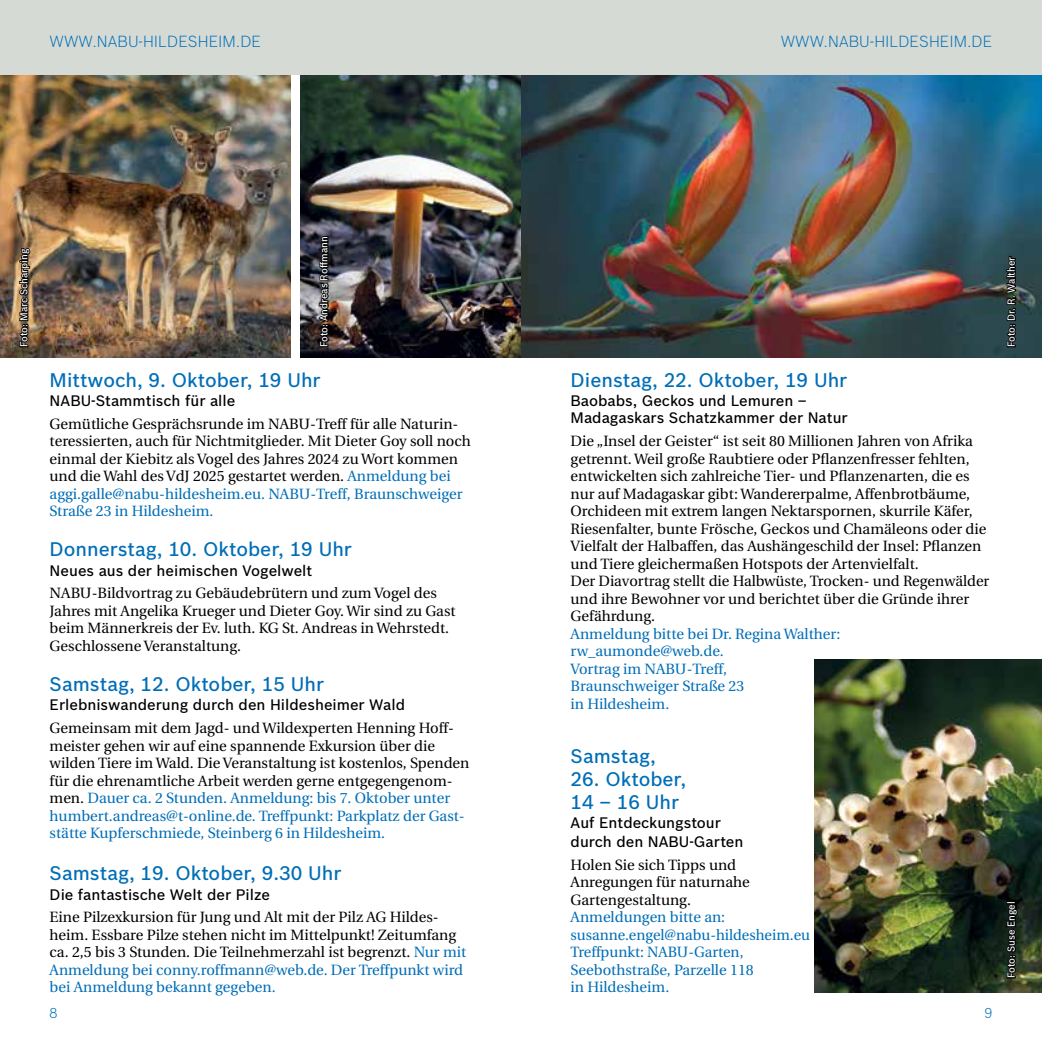
<style>
.page{position:relative;width:1042px;height:1042px;background:#fff}
.page>*{position:absolute;margin:0;border:0;box-sizing:border-box;transform-origin:0 0}
.t1{font:500 19.25px/22.8px "Bosch Sans";color:#006eb7}
.t2{font:300 15.75px "Bosch Sans";color:#006eb7}
.t3{font:14.88px/17.5px "Utopia";color:#000}
.t4{font:14.88px/17.5px "Utopia";color:#006eb7}
.t5{font:500 14.88px/17.5px "Bosch Sans";color:#000}
.t6{font:300 14px "Bosch Sans";color:#006eb7}
.t7{font:500 10.15px "Bosch Sans";color:#fff;scale:.95 1}
.s1{color:#006eb7}
</style>
<div class="page">
<img style="left:0;top:74px;width:291px;height:283px">
<img style="left:301px;top:74px;width:741px;height:283px">
<div style="left:0;top:0;width:521px;height:74px;background:#d5dad4"></div>
<div style="left:521px;top:0;width:521px;height:74px;background:#d5dad4"></div>
<svg style="left:10px;top:247px;width:22px;height:101px;background:#715b42"></svg>
<svg style="left:316px;top:235px;width:15px;height:113px;background:#302d2f"></svg>
<svg style="left:1003px;top:255px;width:17px;height:93px;background:#1f2f30"></svg>
<img style="left:815px;top:660px;width:227px;height:332px">
<svg style="left:1005px;top:901px;width:13px;height:78px"></svg>
<p class="t2" style="left:50px;top:30px;width:213px">WWW.NABU-HILDESHEIM.DE</p>
<p class="t2" style="left:781px;top:30px;width:213px">WWW.NABU-HILDESHEIM.DE</p>
<p class="t7" style="left:16px;top:347px;width:105px;rotate:-90deg">Foto: Marc Scharping</p>
<p class="t7" style="left:316px;top:347px;width:118px;rotate:-90deg">Foto: Andreas Roffmann</p>
<p class="t1" style="left:50px;top:367px;width:272px">Mittwoch, 9. Oktober, 19 Uhr</p>
<p class="t5" style="left:50px;top:391px;width:187px">NABU-Stammtisch für alle</p>
<p class="t3" style="left:50px;top:415px;width:423px">Gemütliche Gesprächsrunde im NABU-Treff für alle Naturin&shy;teressierten, auch für Nichtmitglieder. Mit Dieter Goy soll noch einmal der Kiebitz als Vogel des Jahres 2024 zu Wort kommen und die Wahl des VdJ 2025 gestartet werden. <span class="s1">Anmeldung bei aggi.galle@nabu-hildesheim.eu. NABU-Treff, Braunschweiger Straße 23 in Hildesheim.</span></p>
<p class="t1" style="left:50px;top:537px;width:304px">Donnerstag, 10. Oktober, 19 Uhr</p>
<p class="t5" style="left:50px;top:561px;width:264px">Neues aus der heimischen Vogelwelt</p>
<p class="t3" style="left:50px;top:585px;width:407px">NABU-Bildvortrag zu Gebäudebrütern und zum Vogel des Jahres mit Angelika Krueger und Dieter Goy. Wir sind zu Gast beim Männerkreis der Ev. luth. KG St. Andreas in Wehrstedt.<br>Geschlossene Veranstaltung.</p>
<p class="t1" style="left:50px;top:672px;width:276px">Samstag, 12. Oktober, 15 Uhr</p>
<p class="t5" style="left:50px;top:695px;width:357px">Erlebniswanderung durch den Hildesheimer Wald</p>
<p class="t3" style="left:50px;top:720px;width:421px">Gemeinsam mit dem Jagd- und Wildexperten Henning Hoff&shy;meister gehen wir auf eine spannende Exkursion über die wilden Tiere im Wald. Die Veranstaltung ist kostenlos, Spenden für die ehrenamtliche Arbeit werden gerne entgegengenom&shy;men. <span class="s1">Dauer ca. 2 Stunden. Anmeldung: bis 7. Oktober unter humbert.andreas@t-online.de. Treffpunkt: Parkplatz der Gast&shy;stätte Kupferschmiede, Steinberg 6 in Hildesheim.</span></p>
<p class="t1" style="left:50px;top:861px;width:293px">Samstag, 19. Oktober, 9.30 Uhr</p>
<p class="t5" style="left:50px;top:884px;width:222px">Die fantastische Welt der Pilze</p>
<p class="t3" style="left:50px;top:909px;width:418px">Eine Pilzexkursion für Jung und Alt mit der Pilz AG Hildes&shy;heim. Essbare Pilze stehen nicht im Mittelpunkt! Zeitumfang ca. 2,5 bis 3 Stunden. Die Teilnehmerzahl ist begrenzt. <span class="s1">Nur mit Anmeldung bei conny.roffmann@web.de. Der Treffpunkt wird bei Anmeldung bekannt gegeben.</span></p>
<p class="t6" style="left:50px;top:1003px;width:9px">8</p>
<p class="t6" style="left:984px;top:1003px;width:9px">9</p>
<p class="t1" style="left:570px;top:367px;width:278px">Dienstag, 22. Oktober, 19 Uhr</p>
<p class="t5" style="left:570px;top:391px;width:279px">Baobabs, Geckos und Lemuren –<br>Madagaskars Schatzkammer der Natur</p>
<p class="t3" style="left:570px;top:433px;width:420px">Die „Insel der Geister“ ist seit 80 Millionen Jahren von Afrika getrennt. Weil große Raubtiere oder Pflanzenfresser fehlten, entwickelten sich zahlreiche Tier- und Pflanzenarten, die es nur auf Madagaskar gibt: Wandererpalme, Affenbrotbäume, Orchideen mit extrem langen Nektarspornen, skurrile Käfer, Riesenfalter, bunte Frösche, Geckos und Chamäleons oder die Vielfalt der Halbaffen, das Aushängeschild der Insel: Pflanzen und Tiere gleichermaßen Hotspots der Artenvielfalt.<br>Der Diavortrag stellt die Halbwüste, Trocken- und Regenwälder und ihre Bewohner vor und berichtet über die Gründe ihrer Gefährdung.</p>
<p class="t4" style="left:570px;top:625px;width:271px">Anmeldung bitte bei Dr. Regina Walther: rw_aumonde@web.de.<br>Vortrag im NABU-Treff,<br>Braunschweiger Straße 23<br>in Hildesheim.</p>
<p class="t1" style="left:570px;top:743px;width:87px">Samstag,</p>
<p class="t1" style="left:570px;top:766px;width:117px">26. Oktober,<br>14 – 16 Uhr</p>
<p class="t5" style="left:570px;top:812px;width:174px;line-height:19.2px">Auf Entdeckungstour durch den NABU-Garten</p>
<p class="t3" style="left:570px;top:856px;width:181px">Holen Sie sich Tipps und<br>Anregungen für naturnahe<br>Gartengestaltung.</p>
<p class="t4" style="left:570px;top:909px;width:241px">Anmeldungen bitte an: susanne.engel@nabu-hildesheim.eu<br>Treffpunkt: NABU-Garten,<br>Seebothstraße, Parzelle 118<br>in Hildesheim.</p>
<p class="t7" style="left:1003px;top:347px;width:97px;rotate:-90deg">Foto: Dr. R. Walther</p>
<p class="t7" style="left:1003px;top:978px;width:82px;rotate:-90deg">Foto: Suse Engel</p>
</div>
